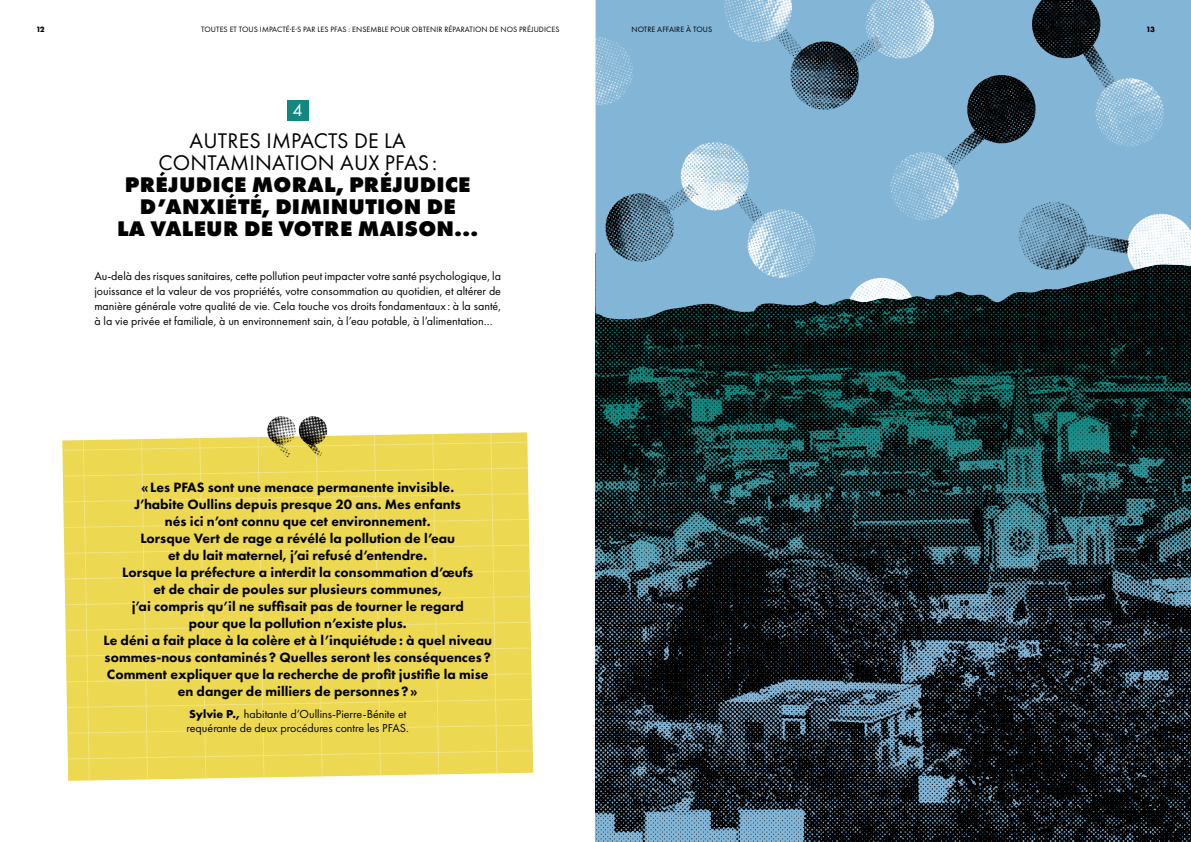
<style>
.page{position:relative;width:1191px;height:842px;background:#fff}
.page>*{position:absolute;margin:0;border:0;box-sizing:border-box;transform-origin:0 0}
.t1{font:800 22px/22px "Futura PT";letter-spacing:.01em;color:#000;text-align:center}
.t2{font:22px/22px "Futura PT";letter-spacing:.01em;color:#000;text-align:center}
.t3{font:18px "Futura PT";color:#fff}
.t4{font:800 14px/17px "Futura PT";color:#000;text-align:center}
.t5{font:12px/15px "Futura PT";color:#000;text-align:justify}
.t6{font:8px "Futura PT";letter-spacing:.01em;color:#000}
.t7{font:700 8px "Futura PT";color:#000}
.s1{font-weight:700}
</style>
<div class="page">
<div style="left:287px;top:100px;width:21px;height:20px;background:#138881"></div>
<svg style="left:62px;top:432px;width:471px;height:349px;background:#ecd959"></svg>
<img style="left:265px;top:416px;width:64px;height:30px">
<img style="left:271px;top:436px;width:20px;height:22px">
<img style="left:303px;top:436px;width:20px;height:22px">
<img style="left:595px;top:321px;width:596px;height:521px">
<svg style="left:595px;top:0;width:596px;height:321px;background:#73a3c0"></svg>
<img style="left:1031px;top:0;width:70px;height:59px">
<img style="left:1082px;top:46px;width:34px;height:42px">
<img style="left:1091px;top:78px;width:76px;height:73px">
<img style="left:1124px;top:214px;width:67px;height:56px">
<img style="left:1091px;top:234px;width:38px;height:19px">
<img style="left:1013px;top:202px;width:78px;height:73px">
<img style="left:849px;top:278px;width:63px;height:25px">
<img style="left:964px;top:75px;width:74px;height:72px">
<img style="left:944px;top:130px;width:40px;height:38px">
<img style="left:885px;top:152px;width:78px;height:73px">
<img style="left:595px;top:37px;width:43px;height:69px">
<img style="left:788px;top:41px;width:72px;height:70px">
<img style="left:864px;top:0;width:73px;height:62px">
<img style="left:776px;top:29px;width:29px;height:31px">
<img style="left:841px;top:36px;width:41px;height:32px">
<img style="left:721px;top:0;width:72px;height:47px">
<img style="left:679px;top:142px;width:71px;height:70px">
<img style="left:602px;top:193px;width:75px;height:72px">
<img style="left:734px;top:192px;width:29px;height:31px">
<img style="left:656px;top:183px;width:42px;height:33px">
<img style="left:742px;top:210px;width:78px;height:73px">
<p class="t7" style="left:36px;top:24px;width:10px">12</p>
<p class="t6" style="left:201px;top:24px;width:360px">TOUTES ET TOUS IMPACTÉ·E·S PAR LES PFAS : ENSEMBLE POUR OBTENIR RÉPARATION DE NOS PRÉJUDICES</p>
<p class="t6" style="left:631px;top:24px;width:82px">NOTRE AFFAIRE À TOUS</p>
<p class="t7" style="left:1146px;top:24px;width:10px">13</p>
<p class="t3" style="left:293px;top:99px;width:12px">4</p>
<h1 class="t2" style="left:158px;top:130px;width:280px">AUTRES IMPACTS DE LA<br>CONTAMINATION AUX PFAS :</h1>
<h1 class="t1" style="left:117px;top:173px;width:363px">PRÉJUDICE MORAL, PRÉJUDICE<br>D’ANXIÉTÉ, DIMINUTION DE<br>LA VALEUR DE VOTRE MAISON…</h1>
<p class="t5" style="left:94px;top:268px;width:408px">Au-delà des risques sanitaires, cette pollution peut impacter votre santé psychologique, la jouissance et la valeur de vos propriétés, votre consommation au quotidien, et altérer de manière générale votre qualité de vie. Cela touche vos droits fondamentaux : à la santé, à la vie privée et familiale, à un environnement sain, à l’eau potable, à l’alimentation…</p>
<p class="t4" style="left:103px;top:478px;width:390px">«Les PFAS sont une menace permanente invisible.<br>J’habite Oullins depuis presque 20 ans. Mes enfants<br>nés ici n’ont connu que cet environnement.<br>Lorsque Vert de rage a révélé la pollution de l’eau<br>et du lait maternel, j’ai refusé d’entendre.<br>Lorsque la préfecture a interdit la consommation d’œufs<br>et de chair de poules sur plusieurs communes,<br>j’ai compris qu’il ne suffisait pas de tourner le regard<br>pour que la pollution n’existe plus.<br>Le déni a fait place à la colère et à l’inquiétude: à quel niveau sommes-nous contaminés? Quelles seront les conséquences?<br>Comment expliquer que la recherche de profit justifie la mise en danger de milliers de personnes?»</p>
<p class="t5" style="left:187px;top:707px;width:224px;line-height:14px"><span class="s1">Sylvie P.,</span> habitante d’Oullins-Pierre-Bénite et requérante de deux procédures contre les PFAS.</p>
</div>
